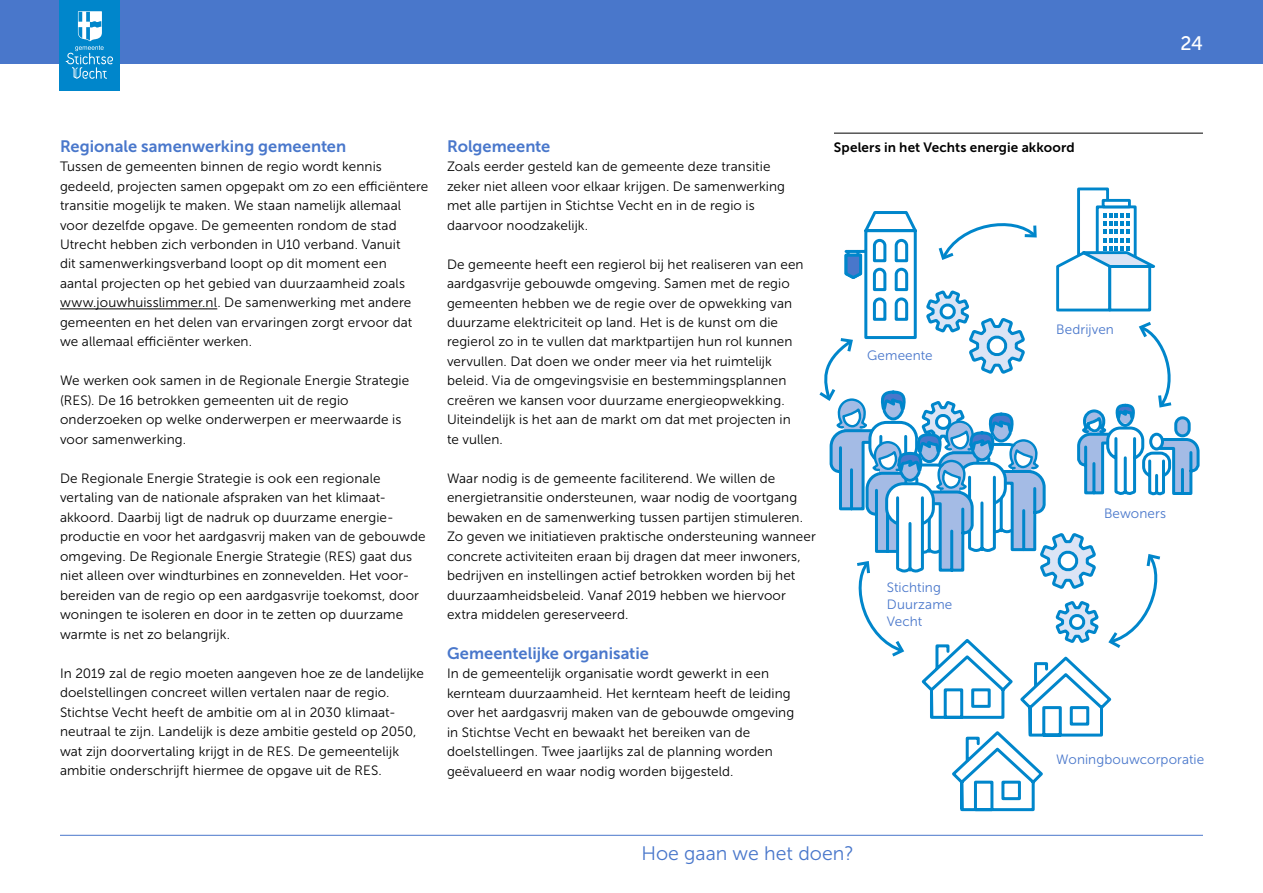
<style>
.page{position:relative;width:1263px;height:893px;background:#fff}
.page>*{position:absolute;margin:0;border:0;box-sizing:border-box;transform-origin:0 0}
.t1{font:19.5px "Museo Sans 300";color:#4977cb}
.t2{font:19.5px "Museo Sans 500";color:#fff}
.t3{font:16.5px "Museo Sans 700";color:#4977cb}
.t4{font:13.5px/19.5px "Museo Sans 300";letter-spacing:.005em;color:#000}
.t5{font:13.5px/17.2px "Museo Sans 300";letter-spacing:.005em;color:#4977cb}
.t6{font:13.5px "Museo Sans 700";letter-spacing:.01em;color:#000}
</style>
<div class="page">
<hr style="left:60px;top:309px;width:157px;height:1px;background:#000">
<div style="left:0;top:0;width:1263px;height:64px;background:#4977cb"></div>
<hr style="left:60px;top:835px;width:1143px;height:1px;background:#4977cb">
<div style="left:1077px;top:187px;width:32px;height:93px;background:#fff;border:3px solid #0086cb"></div>
<div style="left:1096px;top:205px;width:41px;height:93px;background:#fff;border:3px solid #0086cb"></div>
<svg style="left:1102px;top:199px;width:29px;height:9px"></svg>
<hr style="left:834px;top:133px;width:369px;height:1px;background:#000">
<svg style="left:819px;top:210px;width:381px;height:602px"></svg>
<div style="left:60px;top:0;width:60px;height:90px;background:#0086cb"></div>
<svg style="left:66px;top:11px;width:47px;height:68px"></svg>
<h1 class="t2" style="left:1180px;top:33px;width:24px">24</h1>
<p class="t3" style="left:60px;top:137px;width:288px">Regionale samenwerking gemeenten</p>
<p class="t4" style="left:60px;top:157px;width:370px">Tussen de gemeenten binnen de regio wordt kennis gedeeld, projecten samen opgepakt om zo een efficiëntere transitie mogelijk te maken. We staan namelijk allemaal voor dezelfde opgave. De gemeenten rondom de stad Utrecht hebben zich verbonden in U10 verband. Vanuit<br>dit samenwerkingsverband loopt op dit moment een<br>aantal projecten op het gebied van duurzaamheid zoals www.jouwhuisslimmer.nl. De samenwerking met andere gemeenten en het delen van ervaringen zorgt ervoor dat we allemaal efficiënter werken.</p>
<p class="t4" style="left:60px;top:371px;width:351px">We werken ook samen in de Regionale Energie Strategie (RES). De 16 betrokken gemeenten uit de regio onderzoeken op welke onderwerpen er meerwaarde is voor samenwerking.</p>
<p class="t4" style="left:60px;top:469px;width:367px">De Regionale Energie Strategie is ook een regionale vertaling van de nationale afspraken van het klimaat&shy;akkoord. Daarbij ligt de nadruk op duurzame energie&shy;productie en voor het aardgasvrij maken van de gebouwde omgeving. De Regionale Energie Strategie (RES) gaat dus niet alleen over windturbines en zonnevelden. Het voor&shy;bereiden van de regio op een aardgasvrije toekomst, door woningen te isoleren en door in te zetten op duurzame warmte is net zo belangrijk.</p>
<p class="t4" style="left:60px;top:664px;width:365px">In 2019 zal de regio moeten aangeven hoe ze de landelijke doelstellingen concreet willen vertalen naar de regio.<br>Stichtse Vecht heeft de ambitie om al in 2030 klimaat&shy;neutraal te zijn. Landelijk is deze ambitie gesteld op 2050, wat zijn doorvertaling krijgt in de RES. De gemeentelijk ambitie onderschrijft hiermee de opgave uit de RES.</p>
<p class="t3" style="left:447px;top:137px;width:105px">Rolgemeente</p>
<p class="t4" style="left:447px;top:157px;width:340px">Zoals eerder gesteld kan de gemeente deze transitie zeker niet alleen voor elkaar krijgen. De samenwerking met alle partijen in Stichtse Vecht en in de regio is daarvoor noodzakelijk.</p>
<p class="t4" style="left:447px;top:254px;width:358px">De gemeente heeft een regierol bij het realiseren van een aardgasvrije gebouwde omgeving. Samen met de regio gemeenten hebben we de regie over de opwekking van duurzame elektriciteit op land. Het is de kunst om die regierol zo in te vullen dat marktpartijen hun rol kunnen vervullen. Dat doen we onder meer via het ruimtelijk beleid. Via de omgevingsvisie en bestemmingsplannen creëren we kansen voor duurzame energieopwekking.<br>Uiteindelijk is het aan de markt om dat met projecten in te vullen.</p>
<p class="t4" style="left:447px;top:469px;width:370px">Waar nodig is de gemeente faciliterend. We willen de energietransitie ondersteunen, waar nodig de voortgang bewaken en de samenwerking tussen partijen stimuleren.<br>Zo geven we initiatieven praktische ondersteuning wanneer concrete activiteiten eraan bij dragen dat meer inwoners, bedrijven en instellingen actief betrokken worden bij het duurzaamheidsbeleid. Vanaf 2019 hebben we hiervoor extra middelen gereserveerd.</p>
<p class="t3" style="left:447px;top:644px;width:203px">Gemeentelijke organisatie</p>
<p class="t4" style="left:447px;top:664px;width:349px">In de gemeentelijk organisatie wordt gewerkt in een kernteam duurzaamheid. Het kernteam heeft de leiding over het aardgasvrij maken van de gebouwde omgeving in Stichtse Vecht en bewaakt het bereiken van de doelstellingen. Twee jaarlijks zal de planning worden geëvalueerd en waar nodig worden bijgesteld.</p>
<p class="t6" style="left:834px;top:139px;width:242px">Spelers in het Vechts energie akkoord</p>
<p class="t5" style="left:867px;top:347px;width:67px">Gemeente</p>
<p class="t5" style="left:887px;top:578px;width:67px">Stichting<br>Duurzame<br>Vecht</p>
<p class="t5" style="left:1056px;top:321px;width:59px">Bedrijven</p>
<p class="t5" style="left:1104px;top:505px;width:64px">Bewoners</p>
<p class="t5" style="left:1056px;top:751px;width:150px">Woningbouwcorporatie</p>
<h1 class="t1" style="left:641px;top:843px;width:214px">Hoe gaan we het doen?</h1>
</div>
